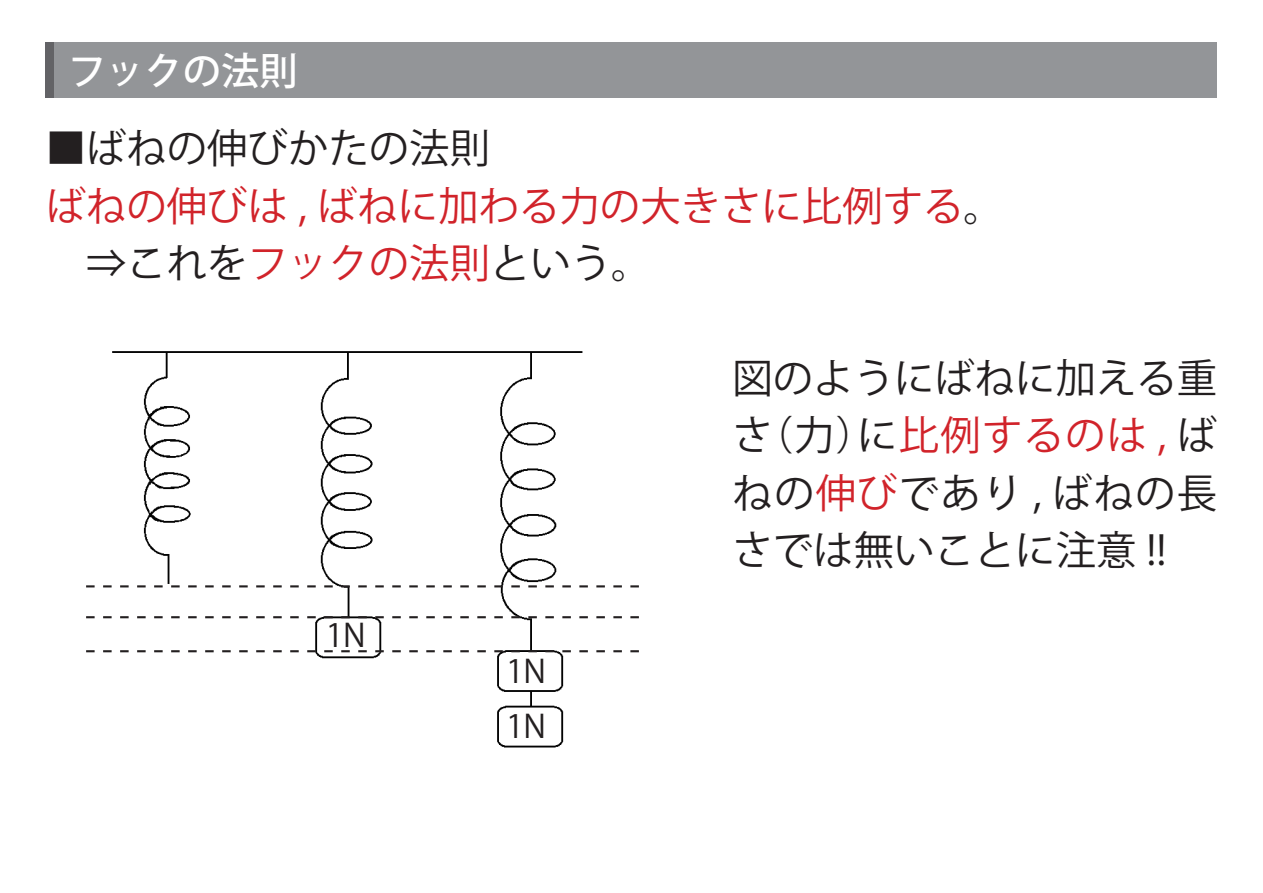
<style>
.page{position:relative;width:1263px;height:893px;background:#fff}
.page>*{position:absolute;margin:0;border:0;box-sizing:border-box;transform-origin:0 0}
.t1{font:40.35px/57.4px "Koz Go Pr 6 N";color:#d1232a}
.t2{font:40.35px/57.4px "Koz Go Pr 6 N";color:#231f20;text-align:justify}
.t3{font:500 38.25px "Koz Go Pr 6 N";color:#fff}
.t4{font:31.95px/55.2px "Koz Go Pr 6 N";color:#231f20}
.s1{color:#231f20}
.s2{color:#d1232a}
</style>
<div class="page">
<div style="left:46px;top:43px;width:1171px;height:55px;background:#939598"></div>
<div style="left:46px;top:43px;width:8px;height:55px;background:#636366"></div>
<img style="left:86px;top:351px;width:553px;height:397px">
<svg style="left:86px;top:585px;width:553px;height:2px"></svg>
<svg style="left:86px;top:616px;width:553px;height:2px"></svg>
<svg style="left:86px;top:650px;width:553px;height:2px"></svg>
<p class="t3" style="left:68px;top:49px;width:231px">フックの法則</p>
<p class="t1" style="left:46px;top:120px;width:960px"><span class="s1">■ばねの伸びかたの法則<br></span>ばねの伸びは , ばねに加わる力の大きさに比例する<span class="s1">。　⇒これを</span>フックの法則<span class="s1">という。</span></p>
<p class="t4" style="left:326px;top:609px;width:42px">1N</p>
<p class="t4" style="left:506px;top:644px;width:42px">1N<br>1N</p>
<p class="t2" style="left:732px;top:350px;width:486px">図のようにばねに加える重さ（力）に<span class="s2">比例するのは ,</span> ばねの<span class="s2">伸び</span>であり , ばねの長さでは無いことに注意 !!</p>
</div>
